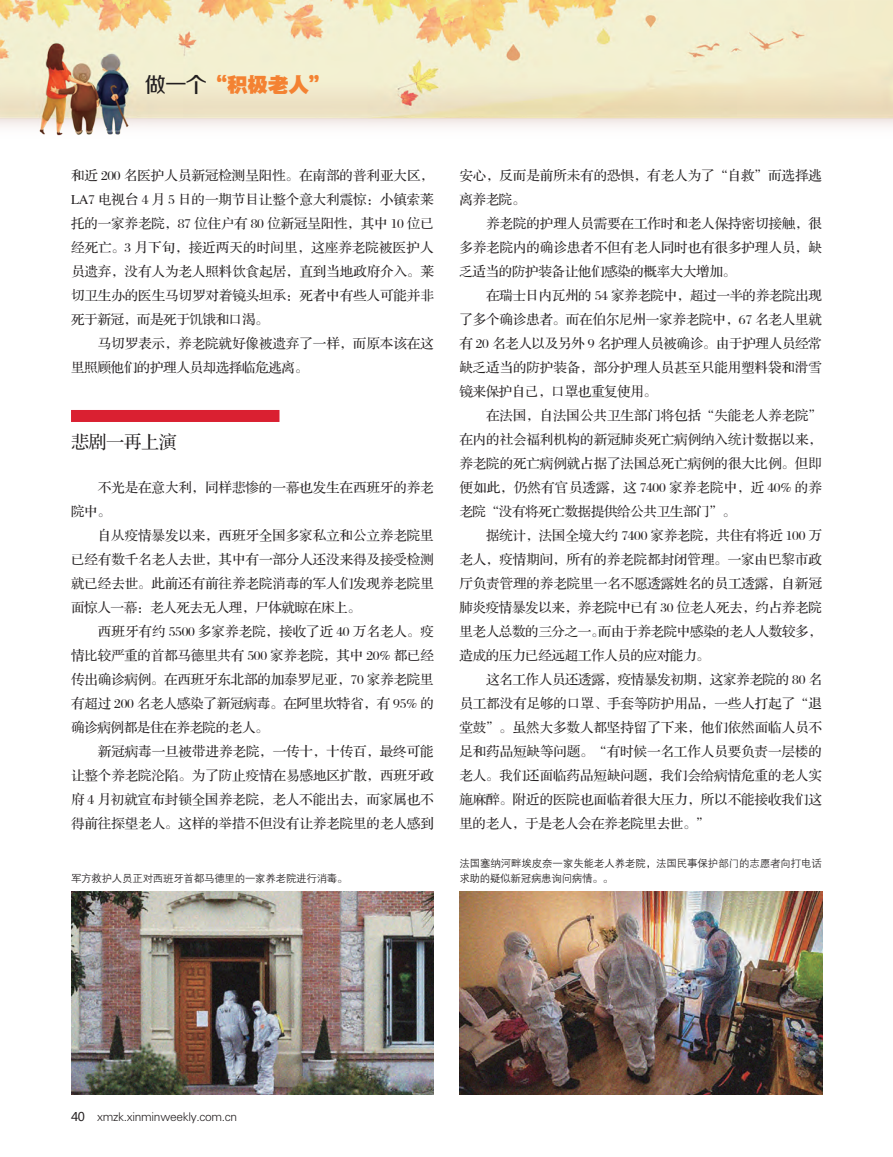
<style>
.page{position:relative;width:893px;height:1157px;background:#fff}
.page>*{position:absolute;margin:0;border:0;box-sizing:border-box;transform-origin:0 0}
.t1{font:21px "FZYDTHJW GB1 0";color:#f48232}
.t2{font:18px "FZS3 K GBK1 0";letter-spacing:-.025em;color:#231f20}
.t3{font:13.5px "FZS3 JW GB1 0";letter-spacing:-.005em;color:#231f20}
.t4{font:13.5px "FZS3 JW GB1 0";letter-spacing:-.025em;color:#231f20}
.t5{font:13.5px "FZS3 JW GB1 0";letter-spacing:.02em;color:#231f20}
.t6{font:12px "FZXH1 JW GB1 0";letter-spacing:-.025em;color:#231f20}
.t7{font:10.5px/15px "FZZDXJW GB1 0";letter-spacing:-.025em;color:#231f20}
.s1{font-family:"FZZZHUNHJW GB1 0";color:#231f20}
.s2{font-family:"Microsoft Ya Hei"}
</style>
<div class="page">
<img style="left:0;top:0;width:893px;height:136px">
<div style="left:71px;top:410px;width:208px;height:12px;background:#da2031"></div>
<img style="left:71px;top:891px;width:363px;height:203px">
<img style="left:459px;top:891px;width:363px;height:203px">
<h1 class="t1" style="left:145px;top:74px;width:186px"><span class="s1">做一个</span>“积极老人”</h1>
<p class="t3" style="left:71px;top:168px;width:364px">和近 200 名医护人员新冠检测呈阳性。在南部的普利亚大区，</p>
<p class="t3" style="left:71px;top:192px;width:364px">LA7 电视台 4 月 5 日的一期节目让整个意大利震惊：小镇索莱</p>
<p class="t3" style="left:71px;top:216px;width:364px">托的一家养老院，87 位住户有 80 位新冠呈阳性，其中 10 位已</p>
<p class="t3" style="left:71px;top:240px;width:364px">经死亡。3 月下旬，接近两天的时间里，这座养老院被医护人</p>
<p class="t3" style="left:71px;top:264px;width:364px">员遗弃，没有人为老人照料饮食起居，直到当地政府介入。莱</p>
<p class="t3" style="left:71px;top:288px;width:364px">切卫生办的医生马切罗对着镜头坦承：死者中有些人可能并非</p>
<p class="t4" style="left:71px;top:312px;width:199px">死于新冠，而是死于饥饿和口渴。</p>
<p class="t3" style="left:98px;top:336px;width:337px">马切罗表示，养老院就好像被遗弃了一样，而原本该在这</p>
<p class="t4" style="left:71px;top:360px;width:239px">里照顾他们的护理人员却选择临危逃离。</p>
<p class="t2" style="left:71px;top:432px;width:107px">悲剧一再上演</p>
<p class="t3" style="left:98px;top:480px;width:337px">不光是在意大利，同样悲惨的一幕也发生在西班牙的养老</p>
<p class="t3" style="left:71px;top:504px;width:41px">院中。</p>
<p class="t3" style="left:98px;top:528px;width:337px">自从疫情暴发以来，西班牙全国多家私立和公立养老院里</p>
<p class="t3" style="left:71px;top:552px;width:364px">已经有数千名老人去世，其中有一部分人还没来得及接受检测</p>
<p class="t3" style="left:71px;top:576px;width:364px">就已经去世。此前还有前往养老院消毒的军人们发现养老院里</p>
<p class="t4" style="left:71px;top:600px;width:291px">面惊人一幕：老人死去无人理，尸体就晾在床上。</p>
<p class="t3" style="left:98px;top:624px;width:338px">西班牙有约 5500 多家养老院，接收了近 40 万名老人。疫</p>
<p class="t3" style="left:71px;top:648px;width:364px">情比较严重的首都马德里共有 500 家养老院，其中 20% 都已经</p>
<p class="t3" style="left:71px;top:672px;width:364px">传出确诊病例。在西班牙东北部的加泰罗尼亚，70 家养老院里</p>
<p class="t3" style="left:71px;top:696px;width:364px">有超过 200 名老人感染了新冠病毒。在阿里坎特省，有 95% 的</p>
<p class="t4" style="left:71px;top:720px;width:199px">确诊病例都是住在养老院的老人。</p>
<p class="t3" style="left:98px;top:744px;width:337px">新冠病毒一旦被带进养老院，一传十，十传百，最终可能</p>
<p class="t3" style="left:71px;top:768px;width:364px">让整个养老院沦陷。为了防止疫情在易感地区扩散，西班牙政</p>
<p class="t3" style="left:71px;top:792px;width:364px">府 4 月初就宣布封锁全国养老院，老人不能出去，而家属也不</p>
<p class="t3" style="left:71px;top:816px;width:364px">得前往探望老人。这样的举措不但没有让养老院里的老人感到</p>
<p class="t7" style="left:71px;top:870px;width:278px">军方救护人员正对西班牙首都马德里的一家养老院进行消毒。</p>
<p class="t3" style="left:459px;top:168px;width:364px">安心，反而是前所未有的恐惧，有老人为了“自救”而选择逃</p>
<p class="t3" style="left:459px;top:192px;width:68px">离养老院。</p>
<p class="t3" style="left:486px;top:216px;width:337px">养老院的护理人员需要在工作时和老人保持密切接触，很</p>
<p class="t3" style="left:459px;top:240px;width:364px">多养老院内的确诊患者不但有老人同时也有很多护理人员，缺</p>
<p class="t4" style="left:459px;top:264px;width:278px">乏适当的防护装备让他们感染的概率大大增加。</p>
<p class="t4" style="left:486px;top:288px;width:337px">在瑞士日内瓦州的 54 家养老院中，超过一半的养老院出现</p>
<p class="t3" style="left:459px;top:312px;width:364px">了多个确诊患者。而在伯尔尼州一家养老院中，67 名老人里就</p>
<p class="t4" style="left:459px;top:336px;width:364px">有 20 名老人以及另外 9 名护理人员被确诊。由于护理人员经常</p>
<p class="t3" style="left:459px;top:360px;width:364px">缺乏适当的防护装备，部分护理人员甚至只能用塑料袋和滑雪</p>
<p class="t4" style="left:459px;top:384px;width:199px">镜来保护自己，口罩也重复使用。</p>
<p class="t3" style="left:486px;top:408px;width:337px">在法国，自法国公共卫生部门将包括“失能老人养老院”</p>
<p class="t3" style="left:459px;top:432px;width:364px">在内的社会福利机构的新冠肺炎死亡病例纳入统计数据以来，</p>
<p class="t3" style="left:459px;top:456px;width:364px">养老院的死亡病例就占据了法国总死亡病例的很大比例。但即</p>
<p class="t5" style="left:459px;top:480px;width:364px">便如此，仍然有官员透露，这 7400 家养老院中，近 40% 的养</p>
<p class="t4" style="left:459px;top:504px;width:278px">老院“没有将死亡数据提供给公共卫生部门”。</p>
<p class="t3" style="left:486px;top:528px;width:337px">据统计，法国全境大约 7400 家养老院，共住有将近 100 万</p>
<p class="t3" style="left:459px;top:552px;width:364px">老人，疫情期间，所有的养老院都封闭管理。一家由巴黎市政</p>
<p class="t3" style="left:459px;top:576px;width:364px">厅负责管理的养老院里一名不愿透露姓名的员工透露，自新冠</p>
<p class="t4" style="left:459px;top:600px;width:364px">肺炎疫情暴发以来，养老院中已有 30 位老人死去，约占养老院</p>
<p class="t4" style="left:459px;top:624px;width:364px">里老人总数的三分之一。而由于养老院中感染的老人人数较多，</p>
<p class="t4" style="left:459px;top:648px;width:252px">造成的压力已经远超工作人员的应对能力。</p>
<p class="t4" style="left:486px;top:672px;width:337px">这名工作人员还透露，疫情暴发初期，这家养老院的 80 名</p>
<p class="t3" style="left:459px;top:696px;width:364px">员工都没有足够的口罩、手套等防护用品，一些人打起了“退</p>
<p class="t3" style="left:459px;top:720px;width:364px">堂鼓”。虽然大多数人都坚持留了下来，他们依然面临人员不</p>
<p class="t3" style="left:459px;top:744px;width:364px">足和药品短缺等问题。“有时候一名工作人员要负责一层楼的</p>
<p class="t3" style="left:459px;top:768px;width:364px">老人。我们还面临药品短缺问题，我们会给病情危重的老人实</p>
<p class="t3" style="left:459px;top:792px;width:364px">施麻醉。附近的医院也面临着很大压力，所以不能接收我们这</p>
<p class="t4" style="left:459px;top:816px;width:252px">里的老人，于是老人会在养老院里去世。”</p>
<p class="t7" style="left:459px;top:855px;width:364px">法国塞纳河畔埃皮奈一家失能老人养老院，法国民事保护部门的志愿者向打电话求助的疑似新冠病患询问病情。。</p>
<p class="t6" style="left:71px;top:1109px;width:168px"><span class="s2">40</span> xmzk.xinminweekly.com.cn</p>
</div>
